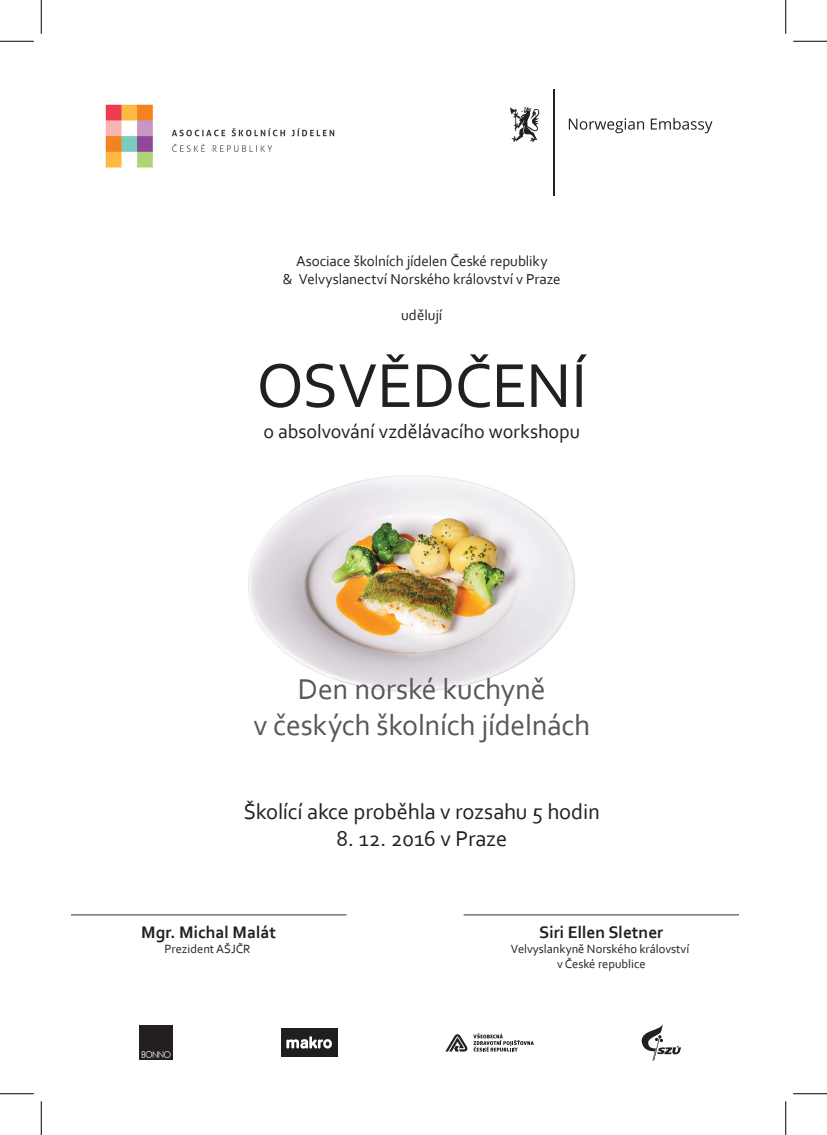
<style>
.page{position:relative;width:827px;height:1135px;background:#fff}
.page>*{position:absolute;margin:0;border:0;box-sizing:border-box;transform-origin:0 0}
.t1{font:65px "Corbel";letter-spacing:-.015em;color:#231f20}
.t2{font:30px/36px "Corbel";letter-spacing:-.01em;color:#57585a;text-align:center}
.t3{font:22.5px "Corbel";letter-spacing:-.01em;color:#231f20}
.t4{font:20px "Corbel";letter-spacing:-.005em;color:#231f20}
.t5{font:700 17.5px "Corbel";color:#231f20}
.t6{font:15px/18px "Corbel";letter-spacing:-.005em;color:#231f20;text-align:center}
.t7{font:12.5px/15px "Corbel";color:#231f20;text-align:center}
</style>
<div class="page">
<img style="left:248px;top:475px;width:327px;height:217px">
<img style="left:105px;top:104px;width:230px;height:64px">
<svg style="left:569px;top:118px;width:75px;height:15px"></svg>
<svg style="left:650px;top:118px;width:62px;height:15px"></svg>
<svg style="left:510px;top:107px;width:30px;height:35px"></svg>
<hr style="left:553px;top:89px;width:1px;height:107px;background:#231f20">
<div style="left:281px;top:1028px;width:56px;height:29px;background:#211e1e"></div>
<svg style="left:286px;top:1036px;width:46px;height:12px"></svg>
<svg style="left:445px;top:1033px;width:89px;height:18px"></svg>
<img style="left:139px;top:1025px;width:34px;height:34px">
<svg style="left:641px;top:1024px;width:40px;height:37px"></svg>
<hr style="left:71px;top:914px;width:275px;height:1px;background:#57585a">
<hr style="left:463px;top:914px;width:276px;height:1px;background:#57585a">
<hr style="left:0;top:41px;width:34px;height:1px;background:#000">
<hr style="left:793px;top:41px;width:34px;height:1px;background:#000">
<hr style="left:0;top:1093px;width:34px;height:1px;background:#000">
<hr style="left:793px;top:1093px;width:34px;height:1px;background:#000">
<hr style="left:41px;top:0;width:1px;height:34px;background:#000">
<hr style="left:41px;top:1101px;width:1px;height:34px;background:#000">
<hr style="left:785px;top:0;width:1px;height:34px;background:#000">
<hr style="left:785px;top:1101px;width:1px;height:34px;background:#000">
<p class="t6" style="left:283px;top:252px;width:279px">Asociace školních jídelen České republiky<br>&amp; Velvyslanectví Norského království v Praze</p>
<p class="t6" style="left:401px;top:306px;width:43px">udělují</p>
<h1 class="t1" style="left:256px;top:345px;width:332px">OSVĚDČENÍ</h1>
<h3 class="t4" style="left:263px;top:419px;width:318px">o absolvování vzdělávacího workshopu</h3>
<h2 class="t2" style="left:253px;top:670px;width:338px">Den norské kuchyně<br>v českých školních jídelnách</h2>
<h3 class="t3" style="left:244px;top:798px;width:358px">Školící akce proběhla v rozsahu 5 hodin</h3>
<h3 class="t3" style="left:336px;top:825px;width:172px">8. 12. 2016 v Praze</h3>
<p class="t5" style="left:141px;top:921px;width:136px">Mgr. Michal Malát</p>
<p class="t7" style="left:164px;top:941px;width:88px">Prezident AŠJČR</p>
<p class="t5" style="left:539px;top:921px;width:126px">Siri Ellen Sletner</p>
<p class="t7" style="left:511px;top:941px;width:180px">Velvyslankyně Norského království v České republice</p>
</div>
